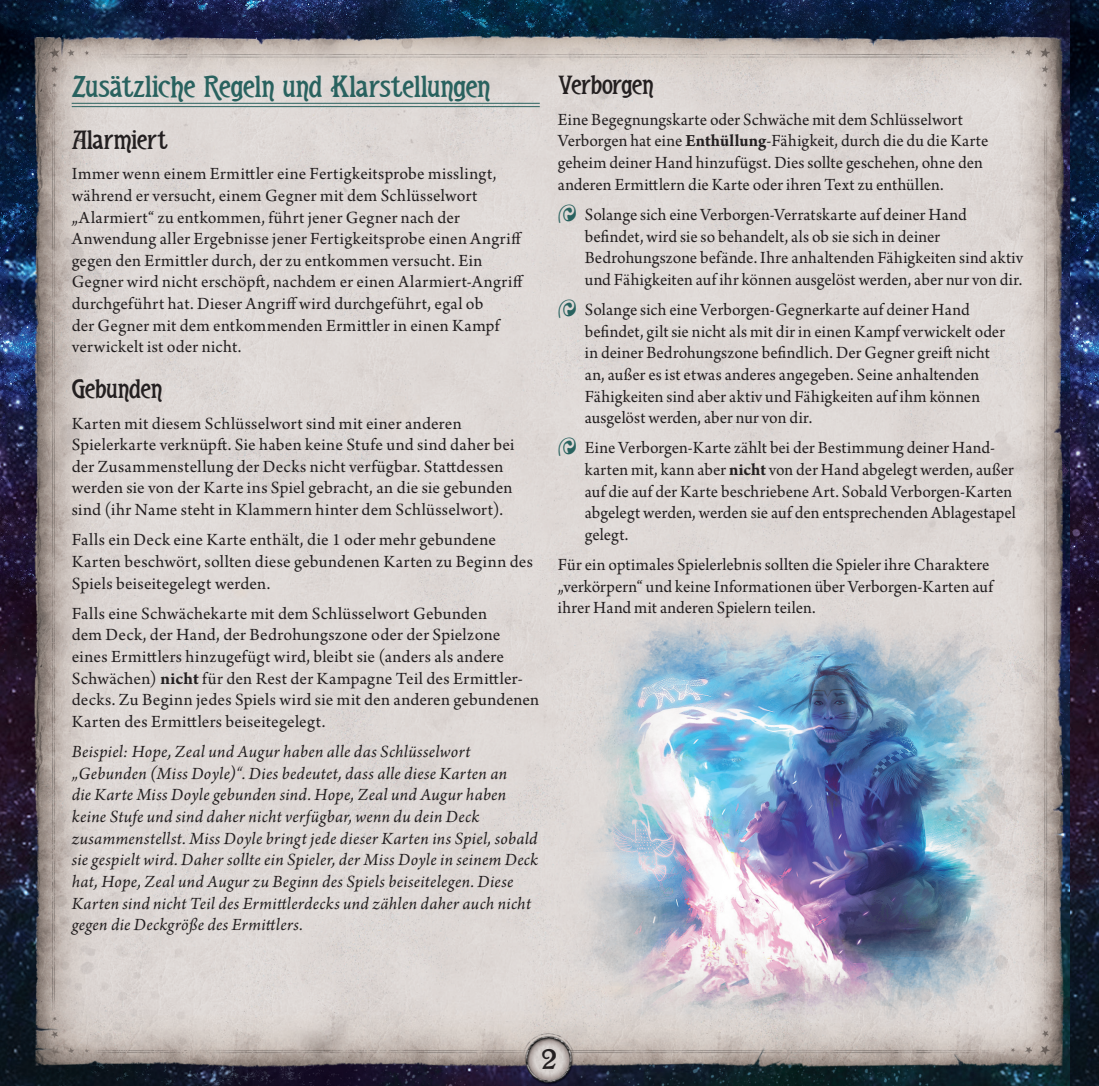
<style>
.page{position:relative;width:1099px;height:1086px;background:#fff}
.page>*{position:absolute;margin:0;border:0;box-sizing:border-box;transform-origin:0 0}
.t1{font:32px "Teutonic";letter-spacing:-.01em;color:#29625f;scale:1.1 1}
.t2{font:28px "Teutonic";letter-spacing:-.01em;color:#231f20;scale:1.1 1}
.t3{font:24px "Bolton";color:#231f20}
.t4{font:18px/21.6px "Arno Pro";letter-spacing:.01em;color:#231f20}
.t5{font:italic 18px/21.6px "Arno Pro";letter-spacing:.02em;color:#231f20}
.s1{font-weight:700}
</style>
<div class="page">
<img style="left:0;top:0;width:1071px;height:1085px">
<img style="left:1071px;top:0;width:28px;height:1085px">
<img style="left:553px;top:603px;width:478px;height:422px">
<hr style="left:72px;top:103px;width:468px;height:1px;background:#29625f">
<hr style="left:72px;top:106px;width:468px;height:1px;background:#29625f">
<svg style="left:559px;top:204px;width:17px;height:19px"></svg>
<svg style="left:559px;top:299px;width:17px;height:19px"></svg>
<svg style="left:559px;top:437px;width:17px;height:19px"></svg>
<h1 class="t1" style="left:72px;top:68px;width:382px">Zusätzliche Regeln und Klarstellungen</h1>
<h2 class="t2" style="left:72px;top:123px;width:89px">Alarmiert</h2>
<p class="t4" style="left:72px;top:164px;width:454px">Immer wenn einem Ermittler eine Fertigkeitsprobe misslingt, während er versucht, einem Gegner mit dem Schlüsselwort „Alarmiert“ zu entkommen, führt jener Gegner nach der Anwendung aller Ergebnisse jener Fertigkeitsprobe einen Angriff gegen den Ermittler durch, der zu entkommen versucht. Ein Gegner wird nicht erschöpft, nachdem er einen Alarmiert-Angriff durchgeführt hat. Dieser Angriff wird durchgeführt, egal ob<br>der Gegner mit dem entkommenden Ermittler in einen Kampf verwickelt ist oder nicht.</p>
<h2 class="t2" style="left:72px;top:372px;width:84px">Gebunden</h2>
<p class="t4" style="left:72px;top:413px;width:444px">Karten mit diesem Schlüsselwort sind mit einer anderen Spielerkarte verknüpft. Sie haben keine Stufe und sind daher bei der Zusammenstellung der Decks nicht verfügbar. Stattdessen werden sie von der Karte ins Spiel gebracht, an die sie gebunden sind (ihr Name steht in Klammern hinter dem Schlüsselwort).</p>
<p class="t4" style="left:72px;top:530px;width:463px">Falls ein Deck eine Karte enthält, die 1 oder mehr gebundene<br>Karten beschwört, sollten diese gebundenen Karten zu Beginn des<br>Spiels beiseitegelegt werden.</p>
<p class="t4" style="left:72px;top:603px;width:469px">Falls eine Schwächekarte mit dem Schlüsselwort Gebunden<br>dem Deck, der Hand, der Bedrohungszone oder der Spielzone eines Ermittlers hinzugefügt wird, bleibt sie (anders als andere Schwächen) <span class="s1">nicht</span> für den Rest der Kampagne Teil des Ermittler&shy;decks. Zu Beginn jedes Spiels wird sie mit den anderen gebundenen Karten des Ermittlers beiseitegelegt.</p>
<p class="t5" style="left:72px;top:741px;width:468px">Beispiel: Hope, Zeal und Augur haben alle das Schlüsselwort „Gebunden (Miss Doyle)“. Dies bedeutet, dass alle diese Karten an<br>die Karte Miss Doyle gebunden sind. Hope, Zeal und Augur haben keine Stufe und sind daher nicht verfügbar, wenn du dein Deck zusammenstellst. Miss Doyle bringt jede dieser Karten ins Spiel, sobald sie gespielt wird. Daher sollte ein Spieler, der Miss Doyle in seinem Deck hat, Hope, Zeal und Augur zu Beginn des Spiels beiseitelegen. Diese Karten sind nicht Teil des Ermittlerdecks und zählen daher auch nicht gegen die Deckgröße des Ermittlers.</p>
<h2 class="t2" style="left:558px;top:69px;width:89px">Verborgen</h2>
<p class="t4" style="left:558px;top:109px;width:432px">Eine Begegnungskarte oder Schwäche mit dem Schlüsselwort Verborgen hat eine <span class="s1">Enthüllung</span>-Fähigkeit, durch die du die Karte geheim deiner Hand hinzufügst. Dies sollte geschehen, ohne den anderen Ermittlern die Karte oder ihren Text zu enthüllen.</p>
<p class="t4" style="left:585px;top:204px;width:440px">Solange sich eine Verborgen-Verratskarte auf deiner Hand befindet, wird sie so behandelt, als ob sie sich in deiner Bedrohungszone befände. Ihre anhaltenden Fähigkeiten sind aktiv und Fähigkeiten auf ihr können ausgelöst werden, aber nur von dir.</p>
<p class="t4" style="left:585px;top:300px;width:422px">Solange sich eine Verborgen-Gegnerkarte auf deiner Hand befindet, gilt sie nicht als mit dir in einen Kampf verwickelt oder in deiner Bedrohungszone befindlich. Der Gegner greift nicht an, außer es ist etwas anderes angegeben. Seine anhaltenden Fähigkeiten sind aber aktiv und Fähigkeiten auf ihm können ausgelöst werden, aber nur von dir.</p>
<p class="t4" style="left:585px;top:438px;width:433px">Eine Verborgen-Karte zählt bei der Bestimmung deiner Hand&shy;karten mit, kann aber <span class="s1">nicht</span> von der Hand abgelegt werden, außer auf die auf der Karte beschriebene Art. Sobald Verborgen-Karten abgelegt werden, werden sie auf den entsprechenden Ablagestapel gelegt.</p>
<p class="t4" style="left:558px;top:554px;width:437px">Für ein optimales Spielerlebnis sollten die Spieler ihre Charaktere „verkörpern“ und keine Informationen über Verborgen-Karten auf ihrer Hand mit anderen Spielern teilen.</p>
<h3 class="t3" style="left:542px;top:1046px;width:16px">2</h3>
</div>
